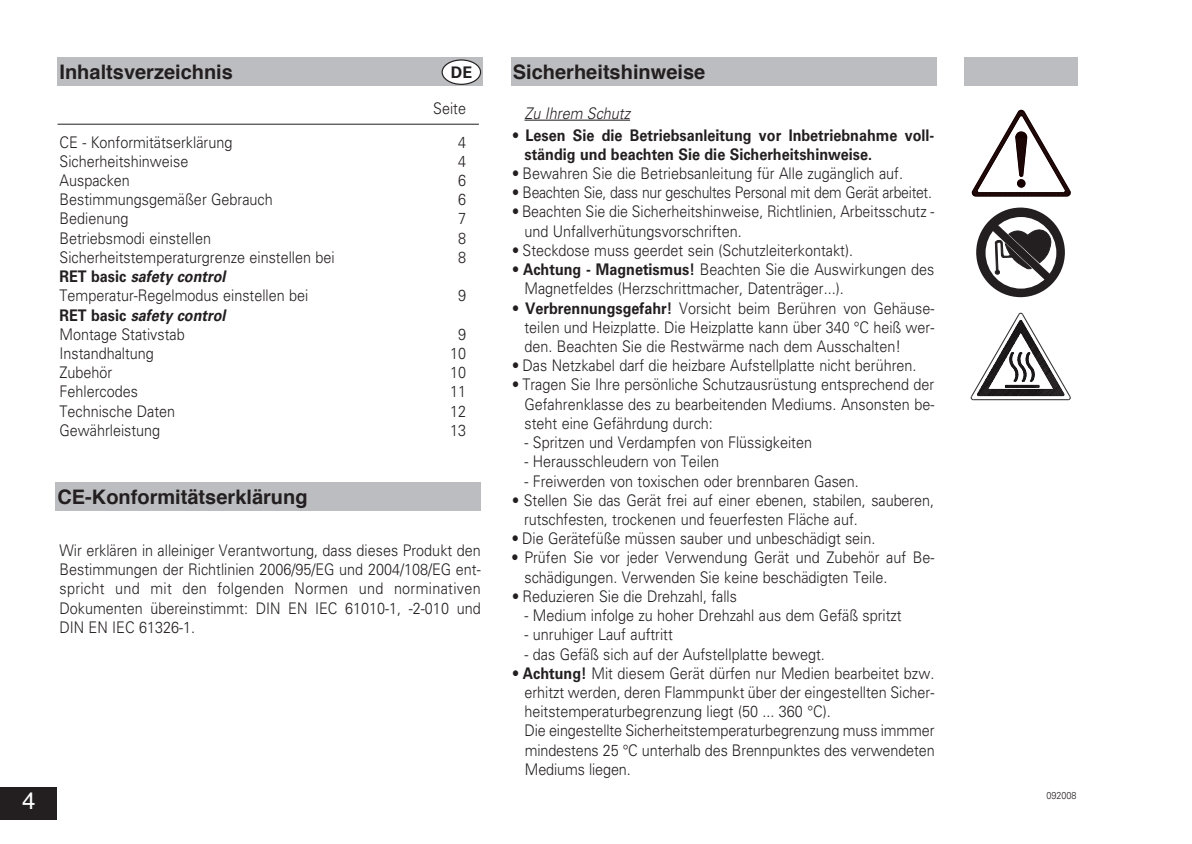
<style>
.page{position:relative;width:1192px;height:844px;background:#fff}
.page>*{position:absolute;margin:0;border:0;box-sizing:border-box;transform-origin:0 0}
.t1{font:24px "Helvetica";color:#fff}
.t2{font:700 20px "Helvetica";color:#231f20}
.t3{font:300 16px/19.2px "Univers CE";color:#231f20;scale:.9 1}
.t4{font:700 16px/19.2px "Univers CE";color:#231f20;scale:.9 1}
.t5{font:300 16px/19.2px "Univers CE";color:#231f20;scale:.89 1}
.t6{font:300 16px "Univers CE";letter-spacing:-.02em;color:#231f20;scale:.88 1}
.t7{font:italic 300 16px "Univers CE";color:#231f20;scale:.9 1}
.t8{font:700 16px "Univers CE";color:#231f20}
.t9{font:300 10px "Univers CE";color:#231f20;scale:.9 1}
.s1{font-weight:700}
.s2{font-weight:700;font-style:italic}
</style>
<div class="page">
<svg style="left:971px;top:109px;width:100px;height:88px"></svg>
<div style="left:1px;top:786px;width:56px;height:33px;background:#231f20"></div>
<div style="left:0;top:786px;width:5px;height:33px;background:#231f20"></div>
<div style="left:964px;top:57px;width:114px;height:29px;background:#bcbdc0"></div>
<hr style="left:524px;top:120px;width:106px;height:1px;background:#231f20">
<div style="left:976px;top:207px;width:89px;height:90px;background:#231f20;border-radius:50%"></div>
<div style="left:985px;top:217px;width:71px;height:71px;background:#fff;border-radius:50%"></div>
<svg style="left:991px;top:223px;width:62px;height:59px"></svg>
<svg style="left:970px;top:312px;width:101px;height:88px"></svg>
<div style="left:58px;top:58px;width:425px;height:28px;background:#bcbdc0"></div>
<hr style="left:58px;top:124px;width:421px;height:1px;background:#231f20">
<div style="left:56px;top:482px;width:425px;height:29px;background:#bcbdc0"></div>
<div style="left:511px;top:57px;width:425px;height:29px;background:#bcbdc0"></div>
<svg style="left:442px;top:59px;width:39px;height:26px"></svg>
<p class="t2" style="left:60px;top:64px;width:175px">Inhaltsverzeichnis</p>
<p class="t8" style="left:451px;top:67px;width:23px">DE</p>
<p class="t2" style="left:513px;top:63px;width:194px">Sicherheitshinweise</p>
<p class="t3" style="left:433px;top:100px;width:38px">Seite</p>
<p class="t3" style="left:60px;top:134px;width:193px">CE - Konformitätserklärung</p>
<p class="t3" style="left:458px;top:134px;width:10px">4</p>
<p class="t3" style="left:60px;top:153px;width:145px">Sicherheitshinweise</p>
<p class="t3" style="left:458px;top:153px;width:10px">4</p>
<p class="t3" style="left:60px;top:172px;width:80px">Auspacken</p>
<p class="t3" style="left:458px;top:172px;width:10px">6</p>
<p class="t3" style="left:60px;top:191px;width:238px">Bestimmungsgemäßer Gebrauch</p>
<p class="t3" style="left:458px;top:191px;width:10px">6</p>
<p class="t3" style="left:60px;top:210px;width:78px">Bedienung</p>
<p class="t3" style="left:458px;top:210px;width:10px">7</p>
<p class="t3" style="left:60px;top:230px;width:170px">Betriebsmodi einstellen</p>
<p class="t3" style="left:458px;top:230px;width:10px">8</p>
<p class="t3" style="left:60px;top:249px;width:307px">Sicherheitstemperaturgrenze einstellen bei</p>
<p class="t3" style="left:458px;top:249px;width:10px">8</p>
<p class="t3" style="left:60px;top:268px;width:278px"><span class="s1">RET basic</span> <span class="s2">safety control<br></span>Temperatur-Regelmodus einstellen bei</p>
<p class="t3" style="left:458px;top:287px;width:10px">9</p>
<p class="t3" style="left:60px;top:306px;width:186px"><span class="s1">RET basic</span> <span class="s2">safety control<br></span>Montage Stativstab</p>
<p class="t3" style="left:458px;top:326px;width:10px">9</p>
<p class="t3" style="left:60px;top:345px;width:106px">Instandhaltung</p>
<p class="t3" style="left:450px;top:345px;width:19px">10</p>
<p class="t3" style="left:60px;top:364px;width:60px">Zubehör</p>
<p class="t3" style="left:450px;top:364px;width:19px">10</p>
<p class="t3" style="left:60px;top:383px;width:89px">Fehlercodes</p>
<p class="t3" style="left:450px;top:383px;width:19px">11</p>
<p class="t3" style="left:60px;top:402px;width:130px">Technische Daten</p>
<p class="t3" style="left:450px;top:402px;width:19px">12</p>
<p class="t3" style="left:60px;top:422px;width:114px">Gewährleistung</p>
<p class="t3" style="left:450px;top:422px;width:19px">13</p>
<p class="t2" style="left:58px;top:488px;width:252px">CE-Konformitätserklärung</p>
<p class="t3" style="left:59px;top:542px;width:470px;text-align:justify">Wir erklären in alleiniger Verantwortung, dass dieses Produkt den Bestimmungen der Richtlinien 2006/95/EG und 2004/108/EG ent&shy;spricht und mit den folgenden Normen und norminativen Dokumenten übereinstimmt: DIN EN IEC 61010-1, -2-010 und DIN EN IEC 61326-1.</p>
<p class="t7" style="left:524px;top:107px;width:119px">Zu Ihrem Schutz</p>
<p class="t4" style="left:524px;top:127px;width:457px;text-indent:-11px">• Lesen Sie die Betriebsanleitung vor Inbetriebnahme voll&shy;ständig und beachten Sie die Sicherheitshinweise.</p>
<p class="t3" style="left:513px;top:165px;width:435px"><span class="s1">•</span> Bewahren Sie die Betriebsanleitung für Alle zugänglich auf.</p>
<p class="t6" style="left:513px;top:187px;width:477px"><span class="s1">•</span> Beachten Sie, dass nur geschultes Personal mit dem Gerät arbeitet.</p>
<p class="t5" style="left:524px;top:203px;width:462px;text-indent:-11px"><span class="s1">•</span> Beachten Sie die Sicherheitshinweise, Richtlinien, Arbeitsschutz - und Unfallverhütungsvorschriften.</p>
<p class="t3" style="left:513px;top:242px;width:379px"><span class="s1">•</span> Steckdose muss geerdet sein (Schutzleiterkontakt).</p>
<p class="t3" style="left:524px;top:261px;width:457px;text-indent:-11px"><span class="s1">• Achtung - Magnetismus!</span> Beachten Sie die Auswirkungen des<br>Magnetfeldes (Herzschrittmacher, Datenträger...).</p>
<p class="t3" style="left:524px;top:299px;width:457px;text-align:justify;text-indent:-11px"><span class="s1">• Verbrennungsgefahr!</span> Vorsicht beim Berühren von Gehäuse&shy;teilen und Heizplatte. Die Heizplatte kann über 340 °C heiß wer&shy;den. Beachten Sie die Restwärme nach dem Ausschalten!</p>
<p class="t3" style="left:513px;top:357px;width:450px"><span class="s1">•</span> Das Netzkabel darf die heizbare Aufstellplatte nicht berühren.</p>
<p class="t3" style="left:524px;top:376px;width:457px;text-align:justify;text-indent:-11px"><span class="s1">•</span> Tragen Sie Ihre persönliche Schutzausrüstung entsprechend der Gefahrenklasse des zu bearbeitenden Mediums. Ansonsten be&shy;steht eine Gefährdung durch:</p>
<p class="t3" style="left:524px;top:434px;width:321px">- Spritzen und Verdampfen von Flüssigkeiten</p>
<p class="t3" style="left:524px;top:453px;width:218px">- Herausschleudern von Teilen</p>
<p class="t3" style="left:524px;top:472px;width:373px">- Freiwerden von toxischen oder brennbaren Gasen.</p>
<p class="t3" style="left:524px;top:491px;width:457px;text-indent:-11px"><span class="s1">•</span> Stellen Sie das Gerät frei auf einer ebenen, stabilen, sauberen, rutschfesten, trockenen und feuerfesten Fläche auf.</p>
<p class="t3" style="left:513px;top:530px;width:404px"><span class="s1">•</span> Die Gerätefüße müssen sauber und unbeschädigt sein.</p>
<p class="t3" style="left:524px;top:549px;width:457px;text-indent:-12px"><span class="s1">•</span> Prüfen Sie vor jeder Verwendung Gerät und Zubehör auf Be&shy;schädigungen. Verwenden Sie keine beschädigten Teile.</p>
<p class="t3" style="left:513px;top:587px;width:250px"><span class="s1">•</span> Reduzieren Sie die Drehzahl, falls</p>
<p class="t3" style="left:524px;top:607px;width:421px">- Medium infolge zu hoher Drehzahl aus dem Gefäß spritzt</p>
<p class="t3" style="left:524px;top:626px;width:166px">- unruhiger Lauf auftritt</p>
<p class="t3" style="left:524px;top:645px;width:335px">- das Gefäß sich auf der Aufstellplatte bewegt.</p>
<p class="t3" style="left:524px;top:664px;width:457px;text-indent:-11px"><span class="s1">• Achtung!</span> Mit diesem Gerät dürfen nur Medien bearbeitet bzw. erhitzt werden, deren Flammpunkt über der eingestellten Sicher&shy;heitstemperaturbegrenzung liegt (50 ... 360 °C).<br>Die eingestellte Sicherheitstemperaturbegrenzung muss immmer mindestens 25 °C unterhalb des Brennpunktes des verwendeten Mediums liegen.</p>
<h1 class="t1" style="left:22px;top:790px;width:15px">4</h1>
<p class="t9" style="left:1046px;top:791px;width:35px">092008</p>
</div>
